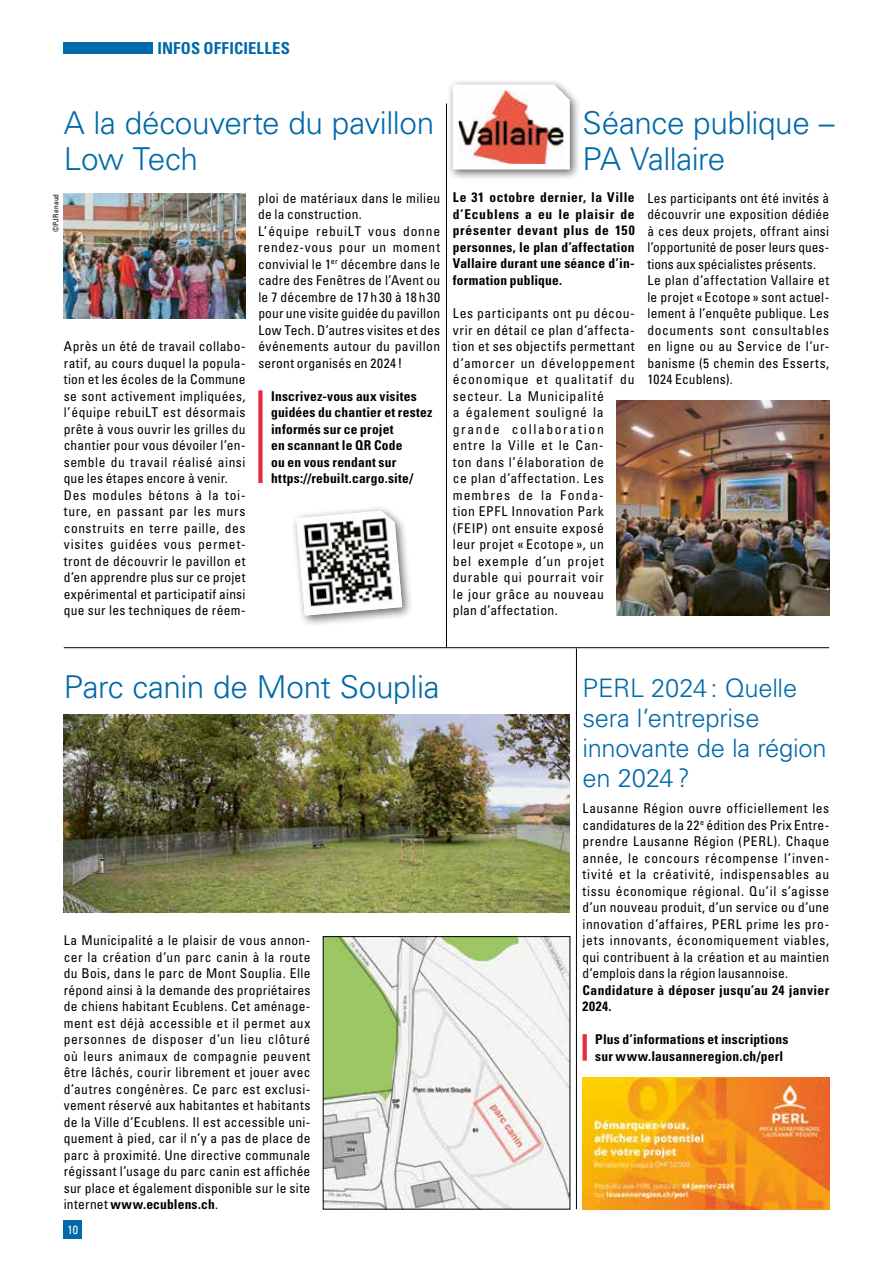
<style>
.page{position:relative;width:893px;height:1263px;background:#fff}
.page>*{position:absolute;margin:0;border:0;box-sizing:border-box;transform-origin:0 0}
.t1{font:300 31.5px/36px "Univers LT Std";letter-spacing:-.01em;color:#0069a9}
.t2{font:300 25.5px/30px "Univers LT Std";letter-spacing:-.01em;color:#0069a9}
.t3{font:700 condensed 16.5px "Univers LT Std";letter-spacing:.01em;color:#0069a9}
.t4{font:condensed 13.5px/16.5px "Univers LT Std";letter-spacing:.03em;color:#000}
.t5{font:condensed 13.5px/16.5px "Univers LT Std";letter-spacing:.05em;color:#000}
.t6{font:700 condensed 13.5px/16.5px "Univers LT Std";letter-spacing:.015em;color:#000}
.t7{font:condensed 12px "Univers LT Std";color:#fff}
.t8{font:condensed 7.5px "Univers LT Std";letter-spacing:.025em;color:#000}
.s1{font-weight:700}
</style>
<div class="page">
<div style="left:64px;top:1220px;width:18px;height:19px;background:#0069a9"></div>
<div style="left:64px;top:42px;width:89px;height:12px;background:#0069a9"></div>
<hr style="left:64px;top:647px;width:765px;height:1px;background:#000">
<hr style="left:446px;top:104px;width:1px;height:544px;background:#000">
<hr style="left:576px;top:648px;width:1px;height:561px;background:#000">
<img style="left:64px;top:194px;width:182px;height:124px">
<div style="left:290px;top:505px;width:124px;height:122px;background:#000;opacity:.6"></div>
<img style="left:296px;top:511px;width:106px;height:105px">
<div style="left:258px;top:390px;width:5px;height:93px;background:#e52c3b"></div>
<svg style="left:583px;top:1034px;width:4px;height:27px"></svg>
<img style="left:617px;top:400px;width:212px;height:215px">
<div style="left:447px;top:79px;width:134px;height:102px;background:#000;opacity:.6"></div>
<svg style="left:453px;top:85px;width:117px;height:85px"></svg>
<img style="left:459px;top:90px;width:104px;height:74px">
<img style="left:64px;top:714px;width:506px;height:198px">
<img style="left:325px;top:938px;width:243px;height:269px">
<img style="left:583px;top:1077px;width:246px;height:132px">
<p class="t3" style="left:157px;top:38px;width:134px">INFOS OFFICIELLES</p>
<h1 class="t1" style="left:64px;top:104px;width:372px">A la découverte du pavillon<br>Low Tech</h1>
<p class="t8" style="left:51px;top:232px;width:40px;rotate:-90deg">©PJRenaud</p>
<p class="t4" style="left:64px;top:338px;width:183px">Après un été de travail collabo‑ ratif, au cours duquel la popula‑ tion et les écoles de la Commune se sont activement impliquées, l’équipe rebuiLT est désormais prête à vous ouvrir les grilles du chantier pour vous dévoiler l’en‑ semble du travail réalisé ainsi que les étapes encore à venir.<br>Des modules bétons à la toi‑ ture, en passant par les murs construits en terre paille, des visites guidées vous permet‑ tront de découvrir le pavillon et d’en apprendre plus sur ce projet expérimental et participatif ainsi que sur les techniques de réem‑</p>
<p class="t4" style="left:258px;top:189px;width:183px">ploi de matériaux dans le milieu de la construction.<br>L’équipe rebuiLT vous donne rendez-vous pour un moment convivial le 1<sup>er</sup> décembre dans le cadre des Fenêtres de l’Avent ou le 7 décembre de 17 h 30 à 18 h 30 pour une visite guidée du pavillon<br>Low Tech. D’autres visites et des événements autour du pavillon seront organisés en 2024 !</p>
<p class="t6" style="left:271px;top:387px;width:163px">Inscrivez-vous aux visites guidées du chantier et restez informés sur ce projet<br>en scannant le QR Code<br>ou en vous rendant sur https://rebuilt.cargo.site/</p>
<h1 class="t1" style="left:583px;top:104px;width:253px">Séance publique –<br>PA Vallaire</h1>
<p class="t6" style="left:453px;top:189px;width:183px;text-align:justify">Le 31 octobre dernier, la Ville d’Ecublens a eu le plaisir de présenter devant plus de 150 personnes, le plan d’affectation Vallaire durant une séance d’in&shy;formation publique.</p>
<p class="t5" style="left:453px;top:305px;width:183px">Les participants ont pu décou‑ vrir en détail ce plan d’affecta‑ tion et ses objectifs permettant d’amorcer un développement économique et qualitatif du secteur. La Municipalité<br>a également souligné la grande collaboration entre la Ville et le Can‑<br>ton dans l’élaboration de<br>ce plan d’affectation. Les membres de la Fonda‑<br>tion EPFL Innovation Park (FEIP) ont ensuite exposé<br>leur projet « Ecotope », un<br>bel exemple d’un projet durable qui pourrait voir<br>le jour grâce au nouveau<br>plan d’affectation.</p>
<p class="t4" style="left:647px;top:189px;width:183px">Les participants ont été invités à découvrir une exposition dédiée à ces deux projets, offrant ainsi l’opportunité de poser leurs ques‑ tions aux spécialistes présents.<br>Le plan d’affectation Vallaire et le projet « Ecotope » sont actuel‑ lement à l’enquête publique. Les documents sont consultables en ligne ou au Service de l’ur‑ banisme (5 chemin des Esserts,<br>1024 Ecublens).</p>
<h1 class="t1" style="left:64px;top:668px;width:377px">Parc canin de Mont Souplia</h1>
<h2 class="t2" style="left:583px;top:673px;width:246px">PERL 2024: Quelle sera l’entreprise innovante de la région en 2024?</h2>
<p class="t4" style="left:64px;top:932px;width:248px;text-align:justify">La Municipalité a le plaisir de vous annon‑ cer la création d’un parc canin à la route du Bois, dans le parc de Mont Souplia. Elle répond ainsi à la demande des propriétaires de chiens habitant Ecublens. Cet aménage‑ ment est déjà accessible et il permet aux personnes de disposer d’un lieu clôturé où leurs animaux de compagnie peuvent être lâchés, courir librement et jouer avec d’autres congénères. Ce parc est exclusi‑ vement réservé aux habitantes et habitants de la Ville d’Ecublens. Il est accessible uni‑ quement à pied, car il n’y a pas de place de parc à proximité. Une directive communale régissant l’usage du parc canin est affichée sur place et également disponible sur le site internet <span class="s1">www.ecublens.ch</span>.</p>
<p class="t7" style="left:68px;top:1222px;width:12px">10</p>
<p class="t4" style="left:583px;top:800px;width:248px;text-align:justify">Lausanne Région ouvre officiellement les candidatures de la 22<sup>e</sup> édition des Prix Entre‑ prendre Lausanne Région (PERL). Chaque année, le concours récompense l’inven‑ tivité et la créativité, indispensables au tissu économique régional. Qu’il s’agisse d’un nouveau produit, d’un service ou d’une innovation d’affaires, PERL prime les pro‑ jets innovants, économiquement viables, qui contribuent à la création et au maintien d’emplois dans la région lausannoise.</p>
<p class="t6" style="left:583px;top:981px;width:248px">Candidature à déposer jusqu’au 24 janvier<br>2024.</p>
<p class="t6" style="left:595px;top:1031px;width:195px">Plus d’informations et inscriptions sur www.lausanneregion.ch/perl</p>
</div>
